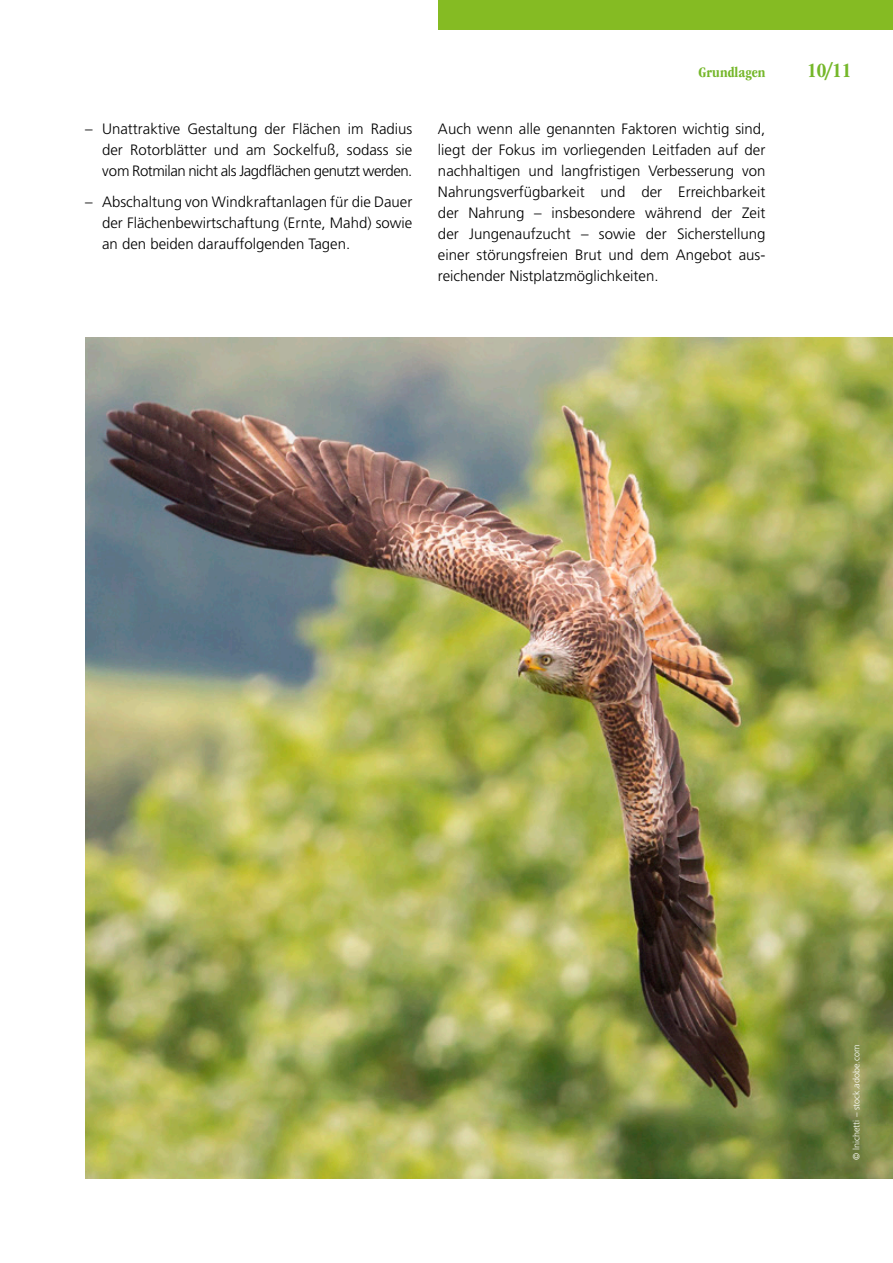
<style>
.page{position:relative;width:893px;height:1263px;background:#fff}
.page>*{position:absolute;margin:0;border:0;box-sizing:border-box;transform-origin:0 0}
.t1{font:700 condensed 21px "ITC Garamond Std";color:#75b72a}
.LT_2-Sp{font:300 15px/21px "Frutiger LT Std";color:#000;text-align:justify}
.t2{font:700 condensed 15px "ITC Garamond Std";color:#75b72a}
.t3{font:300 9px "Frutiger LT Std";color:#fff}
</style>
<div class="page">
<div style="left:438px;top:0;width:455px;height:30px;background:#85bb23"></div>
<img style="left:85px;top:338px;width:808px;height:841px">
<p class="LT_2-Sp" style="left:102px;top:118px;width:312px;text-indent:-17px">– Unattraktive Gestaltung der Flächen im Radius der Rotorblätter und am Sockelfuß, sodass sie vom Rotmilan nicht als Jagdflächen genutzt werden.</p>
<p class="LT_2-Sp" style="left:102px;top:192px;width:312px;text-indent:-17px">– Abschaltung von Windkraftanlagen für die Dauer der Flächenbewirtschaftung (Ernte, Mahd) sowie an den beiden darauffolgenden Tagen.</p>
<p class="t2" style="left:699px;top:63px;width:68px">Grundlagen</p>
<h1 class="t1" style="left:807px;top:58px;width:46px">10/11</h1>
<p class="LT_2-Sp" style="left:438px;top:118px;width:329px">Auch wenn alle genannten Faktoren wichtig sind, liegt der Fokus im vorliegenden Leitfaden auf der nachhaltigen und langfristigen Verbesserung von Nahrungsverfügbarkeit und der Erreichbarkeit der Nahrung – insbesondere während der Zeit der Jungenaufzucht – sowie der Sicherstellung einer störungsfreien Brut und dem Angebot aus&shy;reichender Nistplatzmöglichkeiten.</p>
<p class="t3" style="left:851px;top:1160px;width:117px;rotate:-90deg">© lnichetti – stock.adobe.com</p>
</div>
